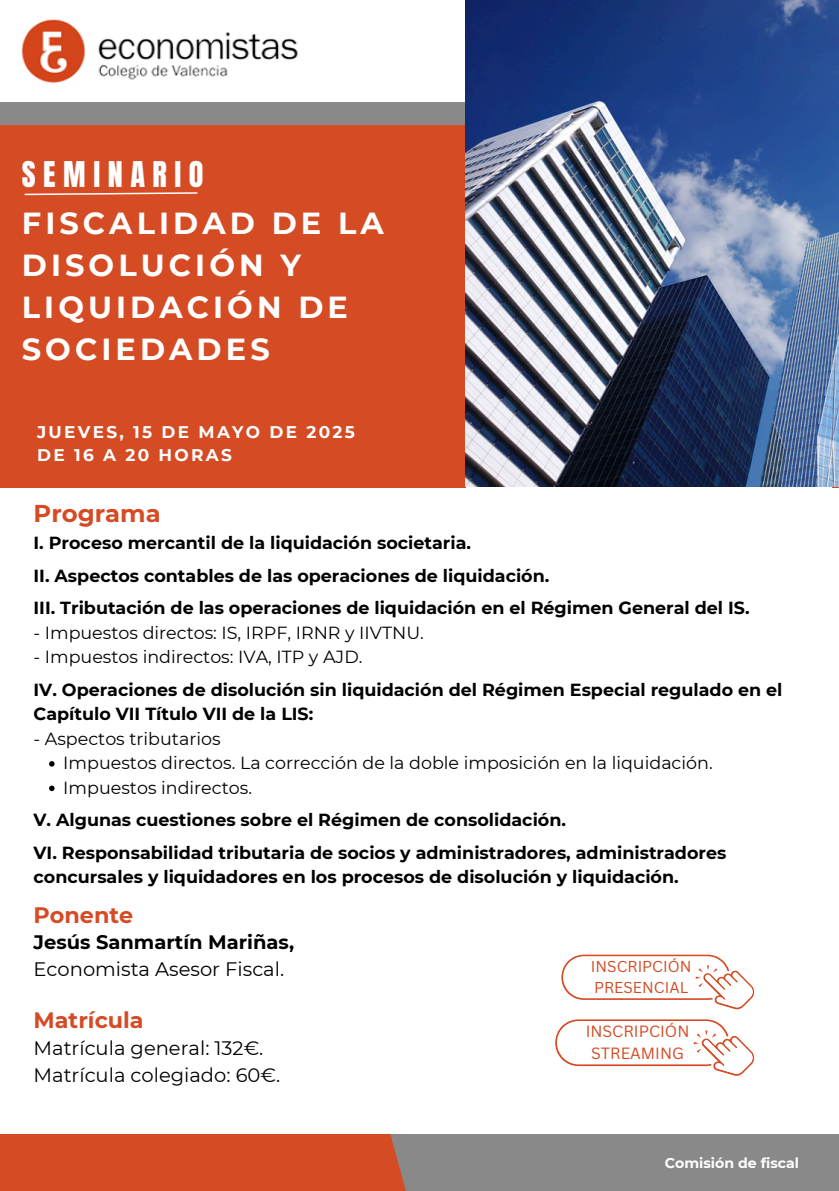
<style>
.page{position:relative;width:839px;height:1191px;background:#fff}
.page>*{position:absolute;margin:0;border:0;box-sizing:border-box;transform-origin:0 0}
.t1{font:700 30.4px/42px "Montserrat";letter-spacing:.135em;color:#fff}
.t2{font:30.2px "Anton";letter-spacing:.25em;color:#fff}
.t3{font:700 24.4px "Montserrat";color:#d54b24}
.t4{font:700 22.4px "Montserrat";color:#d54b24}
.t5{font:19.4px/27px "Montserrat";color:#000}
.t6{font:700 17.4px/24.4px "Montserrat";color:#000}
.t7{font:17.4px "Montserrat";color:#000}
.t8{font:700 17px "Montserrat";letter-spacing:.135em;color:#fff}
.t9{font:15.8px/21.2px "Canva Sans";color:#d54b24;text-align:center}
.t10{font:15.4px "Canva Sans";color:#d54b24}
.t11{font:700 14px "Montserrat";color:#fff}
.s1{font-weight:700}
</style>
<div class="page">
<div style="left:0;top:103px;width:491px;height:62px;background:#8a8989"></div>
<div style="left:0;top:125px;width:838px;height:362px;background:#d54b24"></div>
<div style="left:0;top:1127px;width:437px;height:64px;background:#d54b24"></div>
<div style="left:390px;top:1134px;width:448px;height:57px;background:#8a8989"></div>
<div style="left:0;top:977px;width:838px;height:157px;background:#fff"></div>
<svg style="left:24px;top:192px;width:174px;height:4px"></svg>
<img style="left:22px;top:19px;width:276px;height:65px">
<svg style="left:555px;top:1019px;width:199px;height:57px"></svg>
<img style="left:466px;top:0;width:372px;height:487px">
<svg style="left:49px;top:761px;width:6px;height:6px"></svg>
<svg style="left:49px;top:786px;width:6px;height:5px"></svg>
<svg style="left:561px;top:955px;width:193px;height:54px"></svg>
<h2 class="t2" style="left:22px;top:152px;width:183px">SEMINARIO</h2>
<p class="t1" style="left:22px;top:203px;width:363px">FISCALIDAD DE LA<br>DISOLUCIÓN Y<br>LIQUIDACIÓN DE<br>SOCIEDADES</p>
<p class="t8" style="left:37px;top:421px;width:319px">JUEVES, 15 DE MAYO DE 2025</p>
<h4 class="t8" style="left:37px;top:444px;width:196px">DE 16 A 20 HORAS</h4>
<p class="t3" style="left:34px;top:498px;width:129px">Programa</p>
<p class="t6" style="left:34px;top:531px;width:439px">I. Proceso mercantil de la liquidación societaria.</p>
<h6 class="t6" style="left:34px;top:563px;width:517px">II. Aspectos contables de las operaciones de liquidación.</h6>
<h6 class="t6" style="left:34px;top:596px;width:717px">III. Tributación de las operaciones de liquidación en el Régimen General del IS.</h6>
<p class="t7" style="left:34px;top:622px;width:392px">- Impuestos directos: IS, IRPF, IRNR y IIVTNU.</p>
<p class="t7" style="left:34px;top:646px;width:330px">- Impuestos indirectos: IVA, ITP y AJD.</p>
<p class="t6" style="left:34px;top:677px;width:750px">IV. Operaciones de disolución sin liquidación del Régimen Especial regulado en el<br>Capítulo VII Título VII de la LIS:</p>
<p class="t7" style="left:34px;top:728px;width:188px">- Aspectos tributarios</p>
<p class="t7" style="left:63px;top:752px;width:651px">Impuestos directos. La corrección de la doble imposición en la liquidación.</p>
<p class="t7" style="left:63px;top:777px;width:190px">Impuestos indirectos.</p>
<p class="t6" style="left:34px;top:808px;width:534px">V. Algunas cuestiones sobre el Régimen de consolidación.</p>
<h6 class="t6" style="left:34px;top:840px;width:694px">VI. Responsabilidad tributaria de socios y administradores, administradores concursales y liquidadores en los procesos de disolución y liquidación.</h6>
<p class="t4" style="left:34px;top:901px;width:101px">Ponente</p>
<p class="t5" style="left:34px;top:929px;width:262px"><span class="s1">Jesús Sanmartín Mariñas,<br></span>Economista Asesor Fiscal.</p>
<p class="t4" style="left:34px;top:1006px;width:112px">Matrícula</p>
<p class="t5" style="left:34px;top:1034px;width:248px">Matrícula general: 132€.<br>Matrícula colegiado: 60€.</p>
<h3 class="t10" style="left:591px;top:956px;width:102px">INSCRIPCIÓN</h3>
<p class="t10" style="left:594px;top:976px;width:96px">PRESENCIAL</p>
<p class="t9" style="left:585px;top:1021px;width:105px">INSCRIPCIÓN<br>STREAMING</p>
<h6 class="t11" style="left:664px;top:1155px;width:136px">Comisión de fiscal</h6>
</div>
